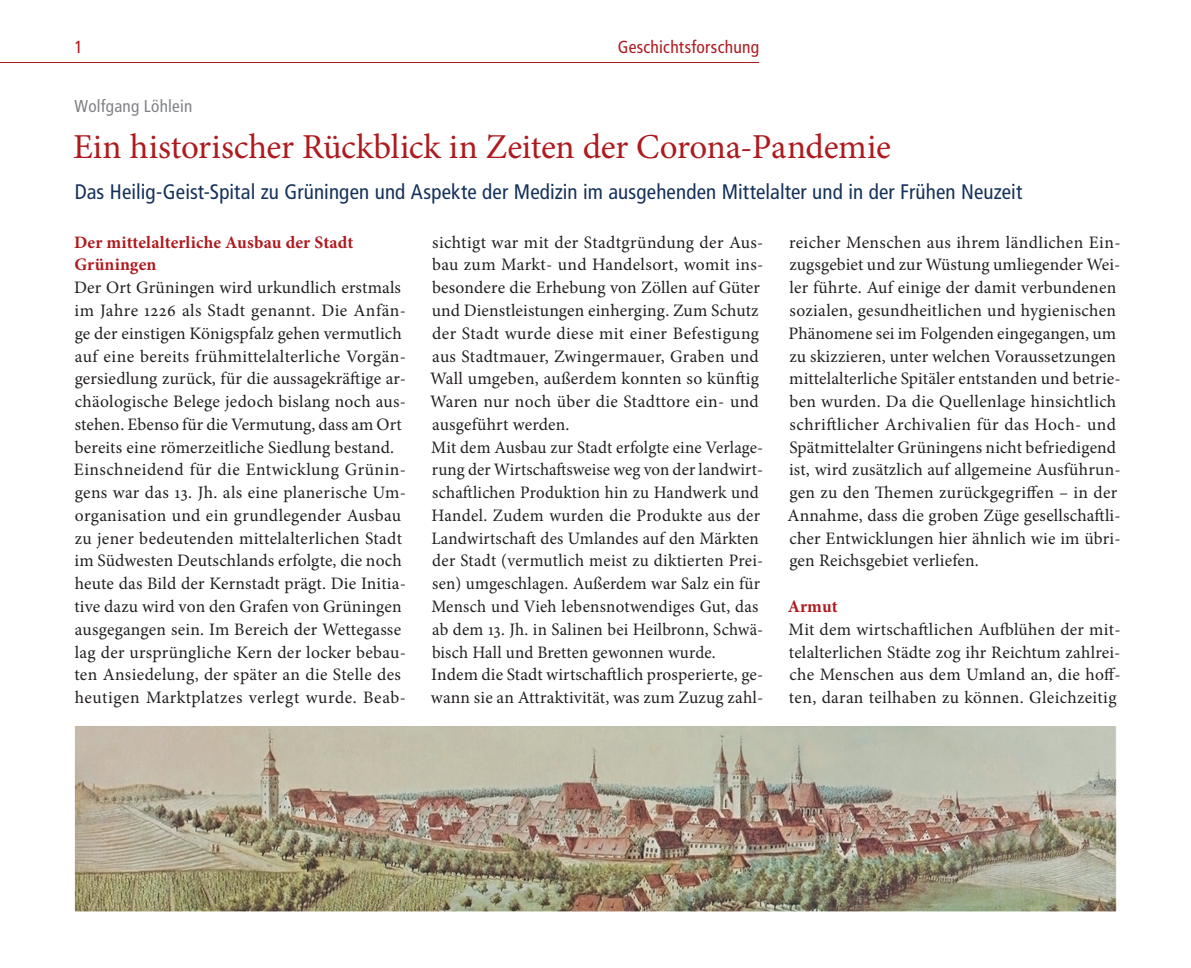
<style>
.page{position:relative;width:1191px;height:968px;background:#fff}
.page>*{position:absolute;margin:0;border:0;box-sizing:border-box;transform-origin:0 0}
.t1{font:35px "Minion Pro";letter-spacing:-.01em;color:#ae1a1e}
.t2{font:condensed 21px "Frutiger LT";letter-spacing:.005em;color:#14315b}
.t3{font:17.5px/22.8px "Minion Pro";letter-spacing:.01em;color:#231f20}
.t4{font:700 17.5px/22.8px "Minion Pro";letter-spacing:.01em;color:#ae1a1e}
.t5{font:condensed 17.5px "Frutiger LT";letter-spacing:.015em;color:#ae1a1e}
.t6{font:condensed 17.15px "Frutiger LT";letter-spacing:.015em;color:#808285}
</style>
<div class="page">
<hr style="left:0;top:62px;width:759px;height:1px;background:#ae1a1e">
<img style="left:76px;top:727px;width:1038px;height:183px">
<div style="left:74px;top:725px;width:1042px;height:187px;border:1px solid #fff"></div>
<p class="t5" style="left:74px;top:37px;width:10px">1</p>
<p class="t5" style="left:618px;top:37px;width:143px">Geschichtsforschung</p>
<p class="t6" style="left:75px;top:96px;width:119px">Wolfgang Löhlein</p>
<h1 class="t1" style="left:73px;top:123px;width:819px">Ein historischer Rückblick in Zeiten der Corona-Pandemie</h1>
<p class="t2" style="left:75px;top:179px;width:949px">Das Heilig-Geist-Spital zu Grüningen und Aspekte der Medizin im ausgehenden Mittelalter und in der Frühen Neuzeit</p>
<p class="t4" style="left:74px;top:230px;width:281px">Der mittelalterliche Ausbau der Stadt<br>Grüningen</p>
<p class="t3" style="left:74px;top:276px;width:334px">Der Ort Grüningen wird urkundlich erstmals im Jahre 1226 als Stadt genannt. Die Anfän&shy;ge der einstigen Königspfalz gehen vermutlich auf eine bereits frühmittelalterliche Vorgän&shy;gersiedlung zurück, für die aussagekräftige ar&shy;chäologische Belege jedoch bislang noch aus&shy;stehen. Ebenso für die Vermutung, dass am Ort bereits eine römerzeitliche Siedlung bestand.<br>Einschneidend für die Entwicklung Grünin&shy;gens war das 13. Jh. als eine planerische Um&shy;organisation und ein grundlegender Ausbau zu jener bedeutenden mittelalterlichen Stadt im Südwesten Deutschlands erfolgte, die noch heute das Bild der Kernstadt prägt. Die Initia&shy;tive dazu wird von den Grafen von Grüningen ausgegangen sein. Im Bereich der Wettegasse lag der ursprüngliche Kern der locker bebau&shy;ten Ansiedelung, der später an die Stelle des heutigen Marktplatzes verlegt wurde. Beab-</p>
<p class="t3" style="left:430px;top:231px;width:335px">sichtigt war mit der Stadtgründung der Aus&shy;bau zum Markt- und Handelsort, womit ins&shy;besondere die Erhebung von Zöllen auf Güter und Dienstleistungen einherging. Zum Schutz der Stadt wurde diese mit einer Befestigung aus Stadtmauer, Zwingermauer, Graben und Wall umgeben, außerdem konnten so künftig Waren nur noch über die Stadttore ein- und ausgeführt werden.<br>Mit dem Ausbau zur Stadt erfolgte eine Verlage&shy;rung der Wirtschaftsweise weg von der landwirt&shy;schaftlichen Produktion hin zu Handwerk und Handel. Zudem wurden die Produkte aus der Landwirtschaft des Umlandes auf den Märkten der Stadt (vermutlich meist zu diktierten Prei&shy;sen) umgeschlagen. Außerdem war Salz ein für Mensch und Vieh lebensnotwendiges Gut, das ab dem 13. Jh. in Salinen bei Heilbronn, Schwä&shy;bisch Hall und Bretten gewonnen wurde.<br>Indem die Stadt wirtschaftlich prosperierte, ge&shy;wann sie an Attraktivität, was zum Zuzug zahl-</p>
<p class="t3" style="left:787px;top:231px;width:335px">reicher Menschen aus ihrem ländlichen Ein&shy;zugsgebiet und zur Wüstung umliegender Wei&shy;ler führte. Auf einige der damit verbundenen sozialen, gesundheitlichen und hygienischen Phänomene sei im Folgenden eingegangen, um zu skizzieren, unter welchen Voraussetzungen mittelalterliche Spitäler entstanden und betrie&shy;ben wurden. Da die Quellenlage hinsichtlich schriftlicher Archivalien für das Hoch- und Spätmittelalter Grüningens nicht befriedigend ist, wird zusätzlich auf allgemeine Ausführun&shy;gen zu den Themen zurückgegriffen – in der Annahme, dass die groben Züge gesellschaftli&shy;cher Entwicklungen hier ähnlich wie im übri&shy;gen Reichsgebiet verliefen.</p>
<p class="t4" style="left:787px;top:594px;width:52px">Armut</p>
<p class="t3" style="left:788px;top:617px;width:333px;text-align:justify">Mit dem wirtschaftlichen Aufblühen der mit&shy;telalterlichen Städte zog ihr Reichtum zahlrei&shy;che Menschen aus dem Umland an, die hoff&shy;ten, daran teilhaben zu können. Gleichzeitig</p>
</div>
